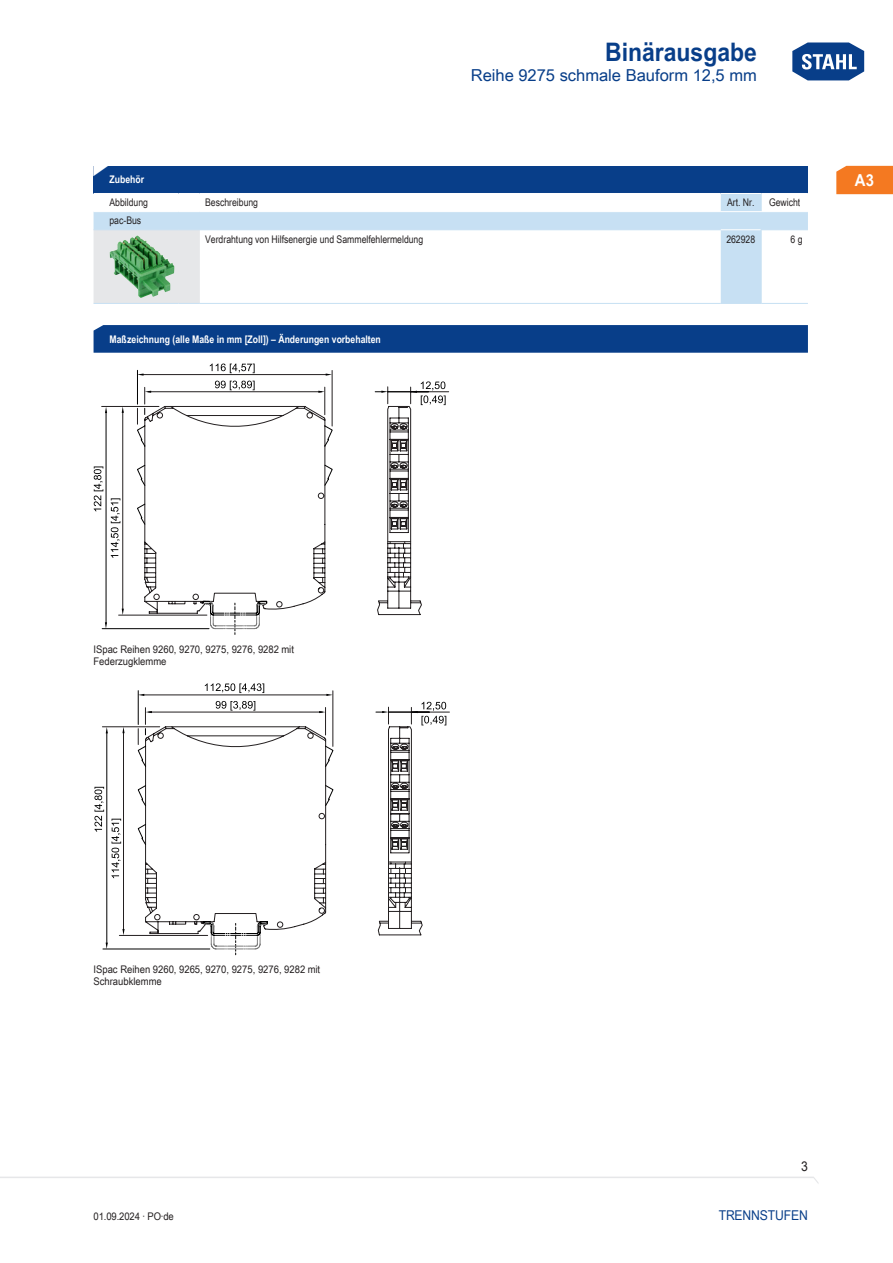
<style>
.page{position:relative;width:893px;height:1263px;background:#fff}
.page>*{position:absolute;margin:0;border:0;box-sizing:border-box;transform-origin:0 0}
.t1{font:700 25.5px "Arial Unicode MS";color:#083e89;scale:.9 1}
.TabHeader1stColumn{font:700 24px "Arial Unicode MS";color:#fff;scale:1.45 1}
.t2{font:16.5px "Arial Unicode MS";color:#083e89}
.t3{font:700 16.5px "Arial Unicode MS";color:#fff;scale:.9 1}
.t4{font:13.5px "Arial Unicode MS";letter-spacing:-.01em;color:#083e89;scale:.9 1}
.t5{font:13.5px "Arial Unicode MS";color:#231f20;scale:.9 1}
.TabBodyLeft{font:10.5px/12px "Arial Unicode MS";color:#231f20;scale:.9 1}
.TabHeader1stColumn-2{font:700 10.5px "Arial Unicode MS";color:#fff;scale:.83 1}
.TabBodyLeft-2{font:10.5px "Arial Unicode MS";color:#231f20;scale:.83 1}
.TabBodyCenter{font:10.5px "Arial Unicode MS";color:#231f20;scale:.83 1}
.TabBody1stColumn{font:10.5px "Arial Unicode MS";color:#231f20;scale:.83 1}
.TabBody1stColumnTitl{font:10.5px "Arial Unicode MS";color:#231f20;scale:.83 1}
.TabBodyRight{font:10.5px "Arial Unicode MS";color:#231f20;scale:.83 1}
</style>
<div class="page">
<svg style="left:792px;top:42px;width:73px;height:39px"></svg>
<svg style="left:0;top:1176px;width:818px;height:7px"></svg>
<div style="left:836px;top:166px;width:57px;height:28px;background:#f47921"></div>
<div style="left:94px;top:166px;width:714px;height:27px;background:#083e89"></div>
<svg style="left:94px;top:194px;width:714px;height:109px"></svg>
<svg style="left:761px;top:194px;width:1px;height:17px"></svg>
<hr style="left:94px;top:211px;width:85px;height:1px;background:#fff">
<svg style="left:179px;top:211px;width:21px;height:1px"></svg>
<hr style="left:200px;top:211px;width:521px;height:1px;background:#fff">
<hr style="left:721px;top:211px;width:40px;height:1px;background:#fff">
<hr style="left:761px;top:211px;width:47px;height:1px;background:#fff">
<svg style="left:94px;top:229px;width:106px;height:75px;background:#e4e6e9"></svg>
<hr style="left:200px;top:229px;width:521px;height:1px;background:#c7e0f3">
<hr style="left:200px;top:303px;width:521px;height:1px;background:#c7e0f3">
<hr style="left:721px;top:229px;width:40px;height:1px;background:#fff">
<hr style="left:721px;top:303px;width:40px;height:1px;background:#c7e0f3">
<hr style="left:761px;top:229px;width:47px;height:1px;background:#c7e0f3">
<hr style="left:761px;top:303px;width:47px;height:1px;background:#c7e0f3">
<hr style="left:761px;top:230px;width:1px;height:73px;background:#c7e0f3">
<img style="left:110px;top:236px;width:64px;height:62px">
<hr style="left:333px;top:691px;width:1px;height:55px;background:#231f20">
<hr style="left:411px;top:712px;width:38px;height:1px;background:#231f20">
<hr style="left:102px;top:726px;width:58px;height:1px;background:#231f20">
<hr style="left:123px;top:731px;width:1px;height:199px;background:#231f20">
<hr style="left:119px;top:935px;width:89px;height:1px;background:#231f20">
<svg style="left:145px;top:726px;width:189px;height:208px"></svg>
<svg style="left:112px;top:819px;width:9px;height:59px"></svg>
<svg style="left:122px;top:727px;width:3px;height:6px"></svg>
<svg style="left:122px;top:929px;width:3px;height:6px"></svg>
<svg style="left:376px;top:702px;width:70px;height:233px"></svg>
<svg style="left:203px;top:921px;width:65px;height:34px"></svg>
<hr style="left:103px;top:949px;width:107px;height:1px;background:#000">
<hr style="left:107px;top:732px;width:1px;height:212px;background:#000">
<svg style="left:106px;top:727px;width:2px;height:6px"></svg>
<svg style="left:94px;top:787px;width:10px;height:45px"></svg>
<svg style="left:138px;top:683px;width:195px;height:162px"></svg>
<hr style="left:411px;top:391px;width:38px;height:1px;background:#231f20">
<hr style="left:102px;top:406px;width:57px;height:1px;background:#231f20">
<hr style="left:122px;top:411px;width:1px;height:199px;background:#231f20">
<hr style="left:119px;top:615px;width:88px;height:1px;background:#231f20">
<svg style="left:144px;top:525px;width:182px;height:89px"></svg>
<svg style="left:111px;top:498px;width:9px;height:60px"></svg>
<svg style="left:375px;top:381px;width:71px;height:234px"></svg>
<svg style="left:203px;top:601px;width:64px;height:33px"></svg>
<hr style="left:102px;top:628px;width:107px;height:1px;background:#000">
<svg style="left:105px;top:622px;width:2px;height:7px"></svg>
<hr style="left:106px;top:412px;width:1px;height:211px;background:#000">
<svg style="left:94px;top:466px;width:9px;height:45px"></svg>
<svg style="left:137px;top:364px;width:196px;height:161px"></svg>
<svg style="left:94px;top:325px;width:714px;height:28px;background:#0b408a"></svg>
<h1 class="t1" style="left:605px;top:33px;width:170px">Binärausgabe</h1>
<h3 class="t2" style="left:471px;top:63px;width:288px">Reihe 9275 schmale Bauform 12,5 mm</h3>
<p class="TabHeader1stColumn" style="left:90px;top:154px;width:16px">◤</p>
<p class="TabHeader1stColumn-2" style="left:109px;top:172px;width:43px">Zubehör</p>
<p class="TabBody1stColumn" style="left:109px;top:195px;width:48px">Abbildung</p>
<p class="TabBodyLeft-2" style="left:205px;top:195px;width:65px">Beschreibung</p>
<p class="TabBodyCenter" style="left:727px;top:195px;width:35px">Art. N r.</p>
<p class="TabBodyCenter" style="left:769px;top:195px;width:39px">Gewicht</p>
<p class="TabBody1stColumnTitl" style="left:109px;top:213px;width:40px">pac-Bus</p>
<p class="TabBodyLeft-2" style="left:205px;top:231px;width:264px">Verdrahtung von Hilfsenergie und Sammelfehlermeldung</p>
<p class="TabBodyCenter" style="left:726px;top:231px;width:36px">262928</p>
<p class="TabBodyRight" style="left:791px;top:231px;width:16px">6 g</p>
<p class="TabHeader1stColumn-2" style="left:109px;top:331px;width:329px">Maßzeichnung (alle Maße in mm [Zoll]) – Änderungen vorbehalten</p>
<h3 class="t3" style="left:855px;top:168px;width:23px">A3</h3>
<p class="TabBodyLeft" style="left:94px;top:643px;width:224px">ISpac Reihen 9260, 9270, 9275, 9276, 9282 mit<br>Federzugklemme</p>
<p class="TabBodyLeft" style="left:94px;top:963px;width:253px">ISpac Reihen 9260, 9265, 9270, 9275, 9276, 9282 mit<br>Schraubklemme</p>
<p class="t5" style="left:801px;top:1157px;width:9px">3</p>
<p class="TabBodyLeft" style="left:94px;top:1210px;width:91px">01.09.2024 · PO·de</p>
<p class="t4" style="left:719px;top:1205px;width:101px">Trennstufen</p>
</div>
